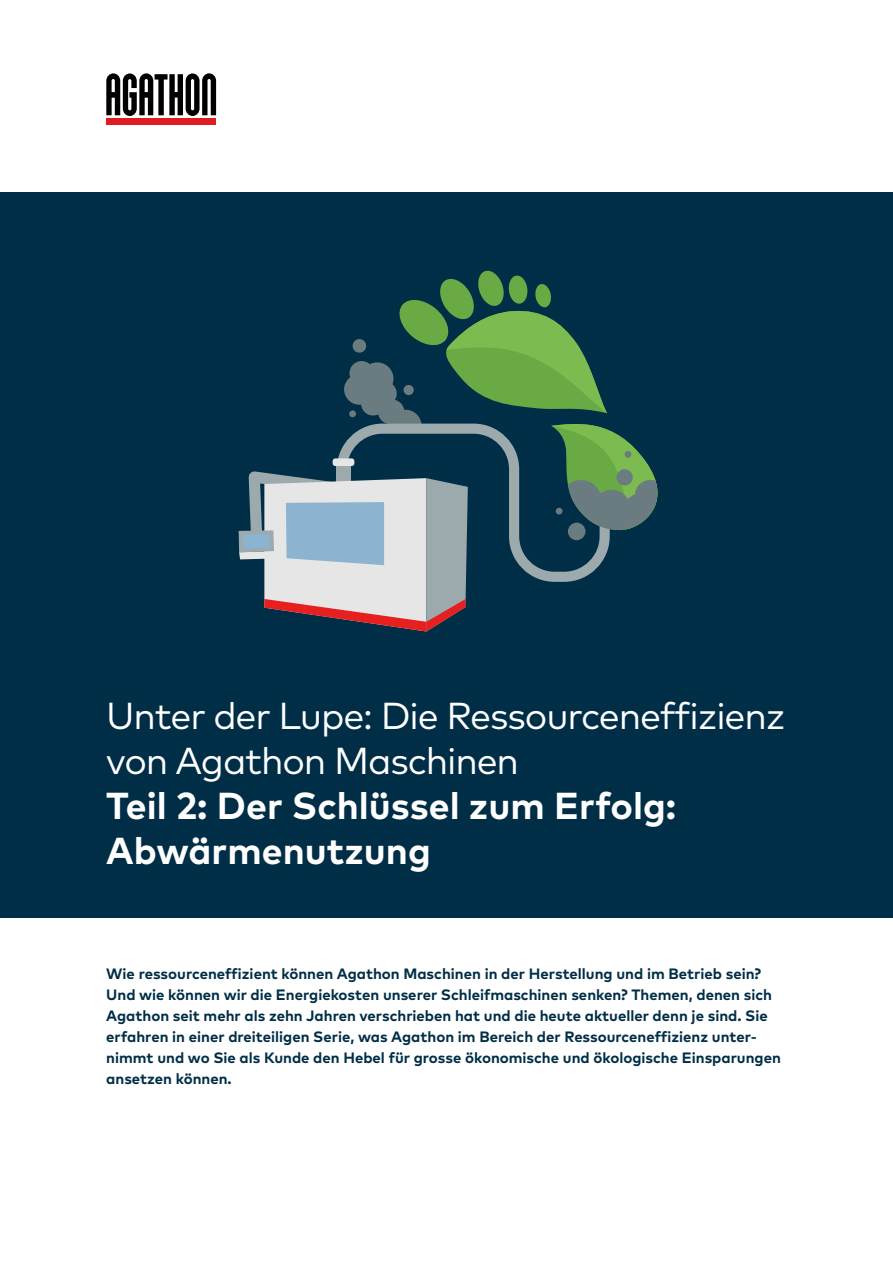
<style>
.page{position:relative;width:893px;height:1263px;background:#fff}
.page>*{position:absolute;margin:0;border:0;box-sizing:border-box;transform-origin:0 0}
.t1{font:37.5px/45px "Mark OT";letter-spacing:-.03em;color:#fff}
.t2{font:700 37.5px/45px "Mark OT";color:#fff}
.t3{font:700 15px/21px "Mark OT";color:#012e47}
</style>
<div class="page">
<svg style="left:106px;top:73px;width:110px;height:43px"></svg>
<div style="left:106px;top:118px;width:110px;height:6px;background:#df1c22"></div>
<div style="left:0;top:192px;width:893px;height:520px;background:#012e47"></div>
<svg style="left:239px;top:270px;width:419px;height:361px"></svg>
<div style="left:0;top:657px;width:893px;height:261px;background:#012e47"></div>
<h1 class="t1" style="left:106px;top:693px;width:681px">Unter der Lupe: Die Ressourceneffizienz von Agathon Maschinen</h1>
<h1 class="t2" style="left:106px;top:782px;width:571px">Teil 2: Der Schlüssel zum Erfolg:<br>Abwärmenutzung</h1>
<p class="t3" style="left:106px;top:963px;width:676px">Wie ressourceneffizient können Agathon Maschinen in der Herstellung und im Betrieb sein?<br>Und wie können wir die Energiekosten unserer Schleifmaschinen senken? Themen, denen sich Agathon seit mehr als zehn Jahren verschrieben hat und die heute aktueller denn je sind. Sie erfahren in einer dreiteiligen Serie, was Agathon im Bereich der Ressourceneffizienz unter&shy;nimmt und wo Sie als Kunde den Hebel für grosse ökonomische und ökologische Einsparungen ansetzen können.</p>
</div>
